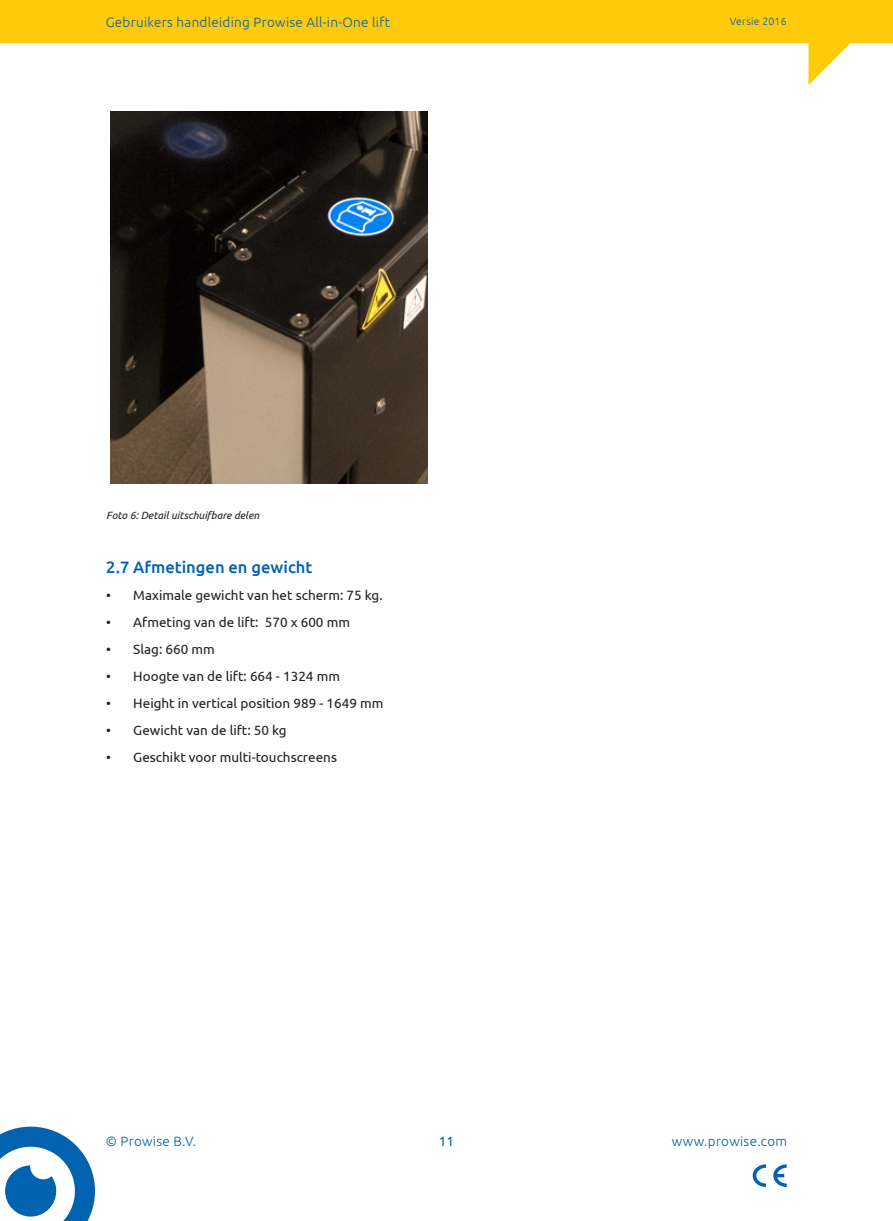
<style>
.page{position:relative;width:893px;height:1221px;background:#fff}
.page>*{position:absolute;margin:0;border:0;box-sizing:border-box;transform-origin:0 0}
.Subtitle{font:500 16.5px "Ubuntu";color:#0162b0}
.t1{font:13.5px "Ubuntu";color:#231f20}
.t2{font:300 13.5px "Ubuntu";letter-spacing:.02em;color:#0162b0}
.t3{font:13.5px "Ubuntu";color:#0162b0}
.Image_Caption{font:italic 10.5px "Ubuntu";color:#231f20}
.t4{font:300 10.5px "Ubuntu";letter-spacing:.02em;color:#0162b0}
</style>
<div class="page">
<div style="left:0;top:0;width:893px;height:43px;background:#feca0a"></div>
<svg style="left:808px;top:43px;width:43px;height:42px"></svg>
<svg style="left:0;top:1126px;width:95px;height:94px"></svg>
<svg style="left:753px;top:1164px;width:34px;height:22px"></svg>
<img style="left:111px;top:112px;width:316px;height:372px">
<p class="t2" style="left:106px;top:14px;width:286px">Gebruikers handleiding Prowise All-in-One lift</p>
<p class="t4" style="left:730px;top:15px;width:58px">Versie 2016</p>
<p class="Image_Caption" style="left:106px;top:509px;width:154px">Foto 6: Detail uitschuifbare delen</p>
<p class="Subtitle" style="left:106px;top:557px;width:207px">2.7 Afmetingen en gewicht</p>
<p class="t1" style="left:106px;top:587px;width:278px">• Maximale gewicht van het scherm: 75 kg.</p>
<p class="t1" style="left:106px;top:614px;width:245px">• Afmeting van de lift: 570 x 600 mm</p>
<p class="t1" style="left:106px;top:641px;width:110px">• Slag: 660 mm</p>
<p class="t1" style="left:106px;top:668px;width:235px">• Hoogte van de lift: 664 - 1324 mm</p>
<p class="t1" style="left:106px;top:695px;width:279px">• Height in vertical position 989 - 1649 mm</p>
<p class="t1" style="left:106px;top:722px;width:182px">• Gewicht van de lift: 50 kg</p>
<p class="t1" style="left:106px;top:749px;width:232px">• Geschikt voor multi-touchscreens</p>
<p class="t2" style="left:106px;top:1133px;width:92px">© Prowise B.V.</p>
<p class="t3" style="left:439px;top:1133px;width:17px">11</p>
<p class="t2" style="left:672px;top:1133px;width:117px">www.prowise.com</p>
</div>
